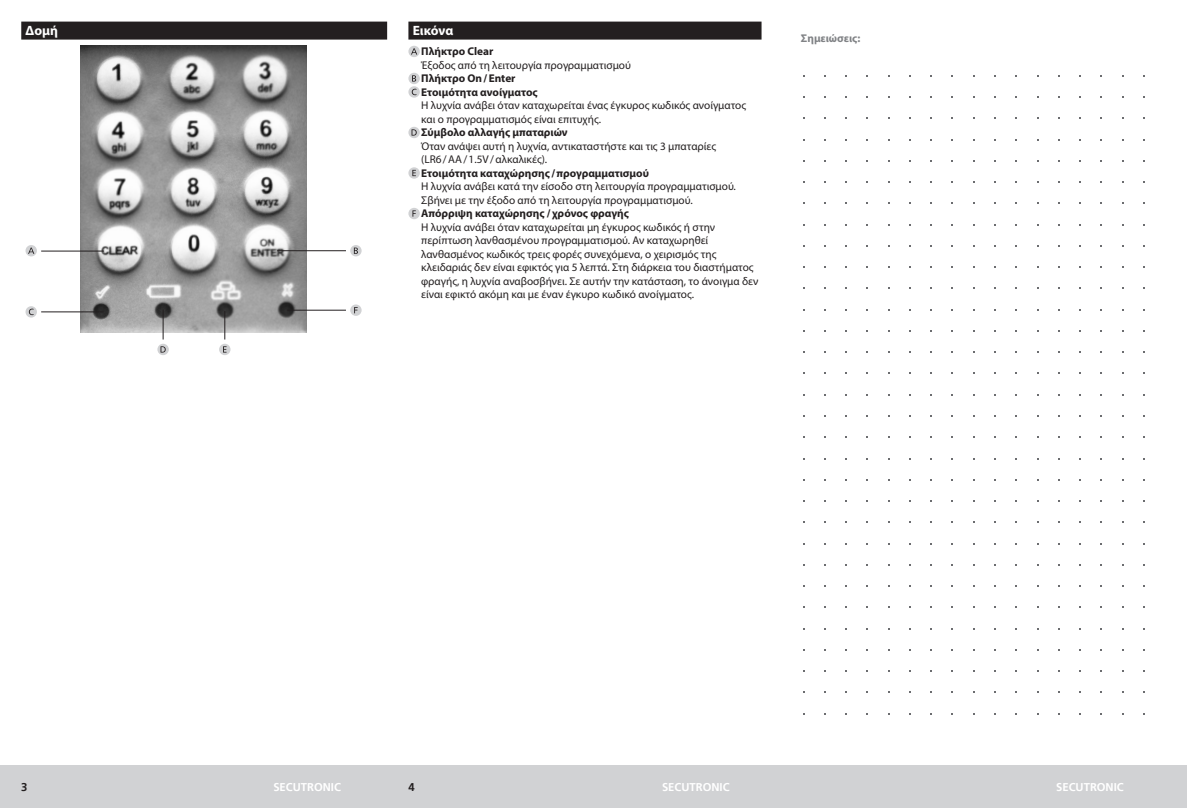
<style>
.page{position:relative;width:1187px;height:808px;background:#fff}
.page>*{position:absolute;margin:0;border:0;box-sizing:border-box;transform-origin:0 0}
.t1{font:700 13.5px "Myriad Pro";color:#fff}
.t2{font:11.25px/13.5px "Myriad Pro";color:#231f20}
.t3{font:700 11.25px/13.5px "Myriad Pro";color:#231f20}
.t4{font:700 11.25px "Frutiger LT Pro";color:#fff}
.t5{font:700 11.25px "Myriad Pro";color:#808285}
.t6{font:700 11.25px "Frutiger LT Pro";color:#231f20}
</style>
<div class="page">
<div style="left:21px;top:22px;width:366px;height:18px;background:#231f20"></div>
<div style="left:0;top:765px;width:1186px;height:43px;background:#d1d2d4"></div>
<div style="left:408px;top:22px;width:353px;height:18px;background:#231f20"></div>
<div style="left:408px;top:46px;width:12px;height:11px;background:#d1d2d4;border-radius:50%"></div>
<svg style="left:411px;top:48px;width:6px;height:7px"></svg>
<div style="left:408px;top:73px;width:12px;height:11px;background:#d1d2d4;border-radius:50%"></div>
<svg style="left:412px;top:75px;width:4px;height:7px"></svg>
<svg style="left:408px;top:86px;width:12px;height:12px"></svg>
<svg style="left:412px;top:89px;width:4px;height:6px"></svg>
<div style="left:408px;top:127px;width:12px;height:11px;background:#d1d2d4;border-radius:50%"></div>
<svg style="left:411px;top:129px;width:5px;height:7px"></svg>
<svg style="left:408px;top:167px;width:12px;height:12px"></svg>
<svg style="left:412px;top:170px;width:4px;height:6px"></svg>
<div style="left:408px;top:208px;width:12px;height:11px;background:#d1d2d4;border-radius:50%"></div>
<svg style="left:412px;top:210px;width:4px;height:7px"></svg>
<img style="left:80px;top:46px;width:227px;height:286px">
<hr style="left:41px;top:251px;width:63px;height:1px;background:#231f20">
<svg style="left:350px;top:245px;width:11px;height:11px"></svg>
<svg style="left:354px;top:248px;width:4px;height:6px"></svg>
<hr style="left:277px;top:250px;width:69px;height:1px;background:#231f20">
<div style="left:26px;top:245px;width:11px;height:11px;background:#d1d2d4;border-radius:50%"></div>
<svg style="left:28px;top:248px;width:6px;height:6px"></svg>
<svg style="left:26px;top:306px;width:11px;height:12px"></svg>
<svg style="left:29px;top:309px;width:5px;height:6px"></svg>
<hr style="left:41px;top:311px;width:63px;height:1px;background:#231f20">
<svg style="left:224px;top:311px;width:1px;height:28px"></svg>
<div style="left:219px;top:344px;width:11px;height:11px;background:#d1d2d4;border-radius:50%"></div>
<svg style="left:223px;top:346px;width:3px;height:7px"></svg>
<svg style="left:163px;top:310px;width:1px;height:29px"></svg>
<div style="left:157px;top:344px;width:12px;height:11px;background:#d1d2d4;border-radius:50%"></div>
<svg style="left:160px;top:346px;width:6px;height:7px"></svg>
<div style="left:350px;top:304px;width:11px;height:12px;background:#d1d2d4;border-radius:50%"></div>
<svg style="left:354px;top:307px;width:3px;height:6px"></svg>
<hr style="left:287px;top:310px;width:59px;height:1px;background:#231f20">
<p class="t1" style="left:26px;top:21px;width:34px">Δομή</p>
<p class="t1" style="left:412px;top:21px;width:42px">Εικόνα</p>
<p class="t3" style="left:421px;top:44px;width:74px">Πλήκτρο Clear</p>
<p class="t2" style="left:421px;top:58px;width:211px">Έξοδος από τη λειτουργία προγραμματισμού</p>
<p class="t3" style="left:421px;top:71px;width:118px">Πλήκτρο On/Enter<br>Ετοιμότητα ανοίγματος</p>
<p class="t2" style="left:421px;top:98px;width:326px">Η λυχνία ανάβει όταν καταχωρείται ένας έγκυρος κωδικός ανοίγματος και ο προγραμματισμός είναι επιτυχής.</p>
<p class="t3" style="left:421px;top:125px;width:148px">Σύμβολο αλλαγής μπαταριών</p>
<p class="t2" style="left:421px;top:139px;width:296px">Όταν ανάψει αυτή η λυχνία, αντικαταστήστε και τις 3 μπαταρίες (LR6/AA/1.5V/αλκαλικές).</p>
<p class="t3" style="left:421px;top:166px;width:229px">Ετοιμότητα καταχώρησης /προγραμματισμού</p>
<p class="t2" style="left:421px;top:179px;width:316px">Η λυχνία ανάβει κατά την είσοδο στη λειτουργία προγραμματισμού.<br>Σβήνει με την έξοδο από τη λειτουργία προγραμματισμού.</p>
<p class="t3" style="left:421px;top:206px;width:209px">Απόρριψη καταχώρησης /χρόνος φραγής</p>
<p class="t2" style="left:421px;top:220px;width:339px">Η λυχνία ανάβει όταν καταχωρείται μη έγκυρος κωδικός ή στην περίπτωση λανθασμένου προγραμματισμού. Αν καταχωρηθεί λανθασμένος κωδικός τρεις φορές συνεχόμενα, ο χειρισμός της κλειδαριάς δεν είναι εφικτός για 5 λεπτά. Στη διάρκεια του διαστήματος φραγής, η λυχνία αναβοσβήνει. Σε αυτήν την κατάσταση, το άνοιγμα δεν είναι εφικτό ακόμη και με έναν έγκυρο κωδικό ανοίγματος.</p>
<p class="t5" style="left:800px;top:30px;width:61px">Σημειώσεις:</p>
<p class="t6" style="left:21px;top:780px;width:8px">3</p>
<p class="t4" style="left:273px;top:780px;width:69px">SECUTRONIC</p>
<p class="t6" style="left:408px;top:780px;width:8px">4</p>
<p class="t4" style="left:662px;top:780px;width:69px">SECUTRONIC</p>
<p class="t4" style="left:1056px;top:780px;width:69px">SECUTRONIC</p>
</div>
